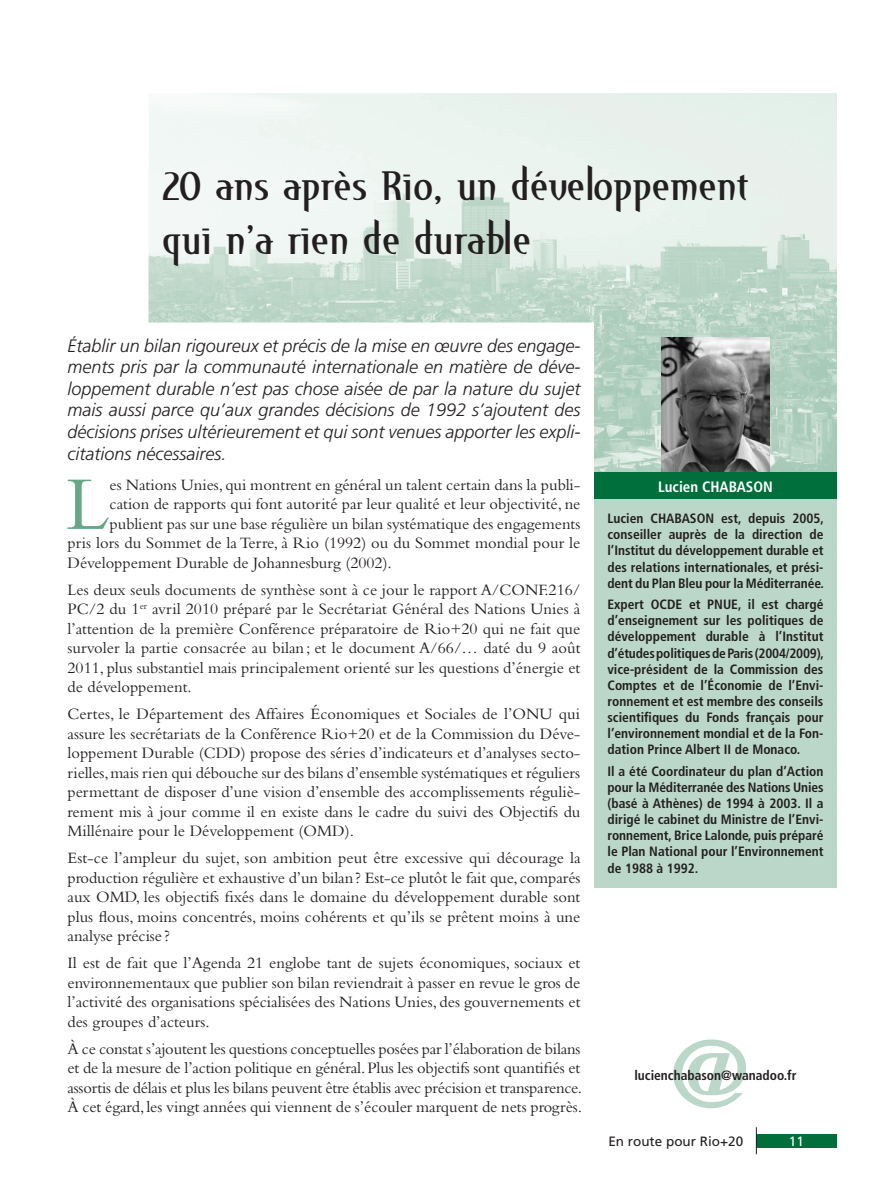
<style>
.page{position:relative;width:891px;height:1188px;background:#fff}
.page>*{position:absolute;margin:0;border:0;box-sizing:border-box;transform-origin:0 0}
.t1{font:700 108px "Perceval";color:#bbd7c9}
._02_Courant-Lettrine{font:79.2px "Bembo";color:#67a788}
._01_Titre{font:700 45px/54px "Perceval";color:#231f20;scale:.85 1}
._02_Courant-Intro{font:italic 300 18px/21.6px "Frutiger";color:#231f20;text-align:justify}
._02_Courant{font:16.5px/19.5px "Bembo";color:#231f20;text-align:justify}
._02_Courant-Lettrine-2{font:16.5px "Bembo";color:#231f20}
._01_Auteur{font:700 condensed 15px "Frutiger";color:#fff}
._01_Auteur-Biblio{font:700 condensed 13.5px/16.2px "Frutiger";color:#231f20;text-align:justify}
._01_Auteur-courriel{font:700 condensed 13.5px "Frutiger";color:#231f20}
._99_Folio_TitreDR{font:13.5px "Frutiger";color:#231f20}
._99_Folio{font:13.5px "Frutiger";color:#fff}
</style>
<div class="page">
<div style="left:756px;top:1134px;width:81px;height:14px;background:#006f3c"></div>
<svg style="left:756px;top:1127px;width:1px;height:27px"></svg>
<img style="left:148px;top:93px;width:689px;height:379px">
<img style="left:662px;top:338px;width:108px;height:134px">
<div style="left:594px;top:481px;width:243px;height:407px;background:#bbd7c9"></div>
<div style="left:594px;top:472px;width:243px;height:28px;background:#006f3c"></div>
<p class="_01_Titre" style="left:162px;top:160px;width:691px">20 ans après Rio, un développement qui n’a rien de durable</p>
<p class="_02_Courant-Intro" style="left:68px;top:335px;width:515px">Établir un bilan rigoureux et précis de la mise en œuvre des engage&shy;ments pris par la communauté internationale en matière de déve&shy;loppement durable n’est pas chose aisée de par la nature du sujet mais aussi parce qu’aux grandes décisions de 1992 s’ajoutent des décisions prises ultérieurement et qui sont venues apporter les expli&shy;citations nécessaires.</p>
<p class="_02_Courant-Lettrine" style="left:66px;top:458px;width:45px">L</p>
<p class="_02_Courant-Lettrine-2" style="left:110px;top:475px;width:471px">es Nations Unies, qui montrent en général un talent certain dans la publi-</p>
<p class="_02_Courant-Lettrine-2" style="left:110px;top:495px;width:472px">cation de rapports qui font autorité par leur qualité et leur objectivité, ne</p>
<p class="_02_Courant-Lettrine-2" style="left:110px;top:514px;width:472px">publient pas sur une base régulière un bilan systématique des engagements</p>
<p class="_02_Courant-Lettrine-2" style="left:68px;top:534px;width:514px">pris lors du Sommet de la Terre, à Rio (1992) ou du Sommet mondial pour le</p>
<p class="_02_Courant-Lettrine-2" style="left:68px;top:553px;width:326px">Développement Durable de Johannesburg (2002).</p>
<p class="_02_Courant" style="left:68px;top:580px;width:514px">Les deux seuls documents de synthèse sont à ce jour le rapport A/CONF.216/ PC/2 du 1<sup>er</sup> avril 2010 préparé par le Secrétariat Général des Nations Unies à l’attention de la première Conférence préparatoire de Rio+20 qui ne fait que survoler la partie consacrée au bilan; et le document A/66/… daté du 9 août 2011, plus substantiel mais principalement orienté sur les questions d’énergie et de développement.</p>
<p class="_02_Courant" style="left:68px;top:704px;width:515px">Certes, le Département des Affaires Économiques et Sociales de l’ONU qui assure les secrétariats de la Conférence Rio+20 et de la Commission du Déve&shy;loppement Durable (CDD) propose des séries d’indicateurs et d’analyses secto&shy;rielles, mais rien qui débouche sur des bilans d’ensemble systématiques et réguliers permettant de disposer d’une vision d’ensemble des accomplissements réguliè&shy;rement mis à jour comme il en existe dans le cadre du suivi des Objectifs du Millénaire pour le Développement (OMD).</p>
<p class="_02_Courant" style="left:68px;top:848px;width:515px">Est-ce l’ampleur du sujet, son ambition peut être excessive qui décourage la production régulière et exhaustive d’un bilan? Est-ce plutôt le fait que, comparés aux OMD, les objectifs fixés dans le domaine du développement durable sont plus flous, moins concentrés, moins cohérents et qu’ils se prêtent moins à une analyse précise ?</p>
<p class="_02_Courant" style="left:68px;top:953px;width:515px">Il est de fait que l’Agenda 21 englobe tant de sujets économiques, sociaux et environnementaux que publier son bilan reviendrait à passer en revue le gros de l’activité des organisations spécialisées des Nations Unies, des gouvernements et des groupes d’acteurs.</p>
<p class="_02_Courant" style="left:68px;top:1039px;width:516px">À ce constat s’ajoutent les questions conceptuelles posées par l’élaboration de bilans et de la mesure de l’action politique en général. Plus les objectifs sont quantifiés et assortis de délais et plus les bilans peuvent être établis avec précision et transparence.<br>À cet égard, les vingt années qui viennent de s’écouler marquent de nets progrès.</p>
<p class="_01_Auteur" style="left:658px;top:478px;width:116px">Lucien CHABASON</p>
<p class="_01_Auteur-Biblio" style="left:608px;top:510px;width:218px">Lucien CHABASON est, depuis 2005, conseiller auprès de la direction de l’Institut du développement durable et des relations internationales, et prési&shy;dent du Plan Bleu pour la Méditerranée.</p>
<p class="_01_Auteur-Biblio" style="left:608px;top:596px;width:218px">Expert OCDE et PNUE, il est chargé d’enseignement sur les politiques de développement durable à l’Institut d’études politiques de Paris (2004/2009), vice-président de la Commission des Comptes et de l’Économie de l’Envi&shy;ronnement et est membre des conseils scientifiques du Fonds français pour l’environnement mondial et de la Fon&shy;dation Prince Albert II de Monaco.</p>
<p class="_01_Auteur-Biblio" style="left:608px;top:763px;width:218px">Il a été Coordinateur du plan d’Action pour la Méditerranée des Nations Unies (basé à Athènes) de 1994 à 2003. Il a dirigé le cabinet du Ministre de l’Envi&shy;ronnement, Brice Lalonde, puis préparé le Plan National pour l’Environnement de 1988 à 1992.</p>
<p class="t1" style="left:670px;top:1007px;width:82px">@</p>
<p class="_01_Auteur-courriel" style="left:634px;top:1067px;width:164px">lucienchabason@wanadoo.fr</p>
<p class="_99_Folio_TitreDR" style="left:608px;top:1133px;width:136px">En route pour Rio+20</p>
<p class="_99_Folio" style="left:789px;top:1133px;width:17px">11</p>
</div>
